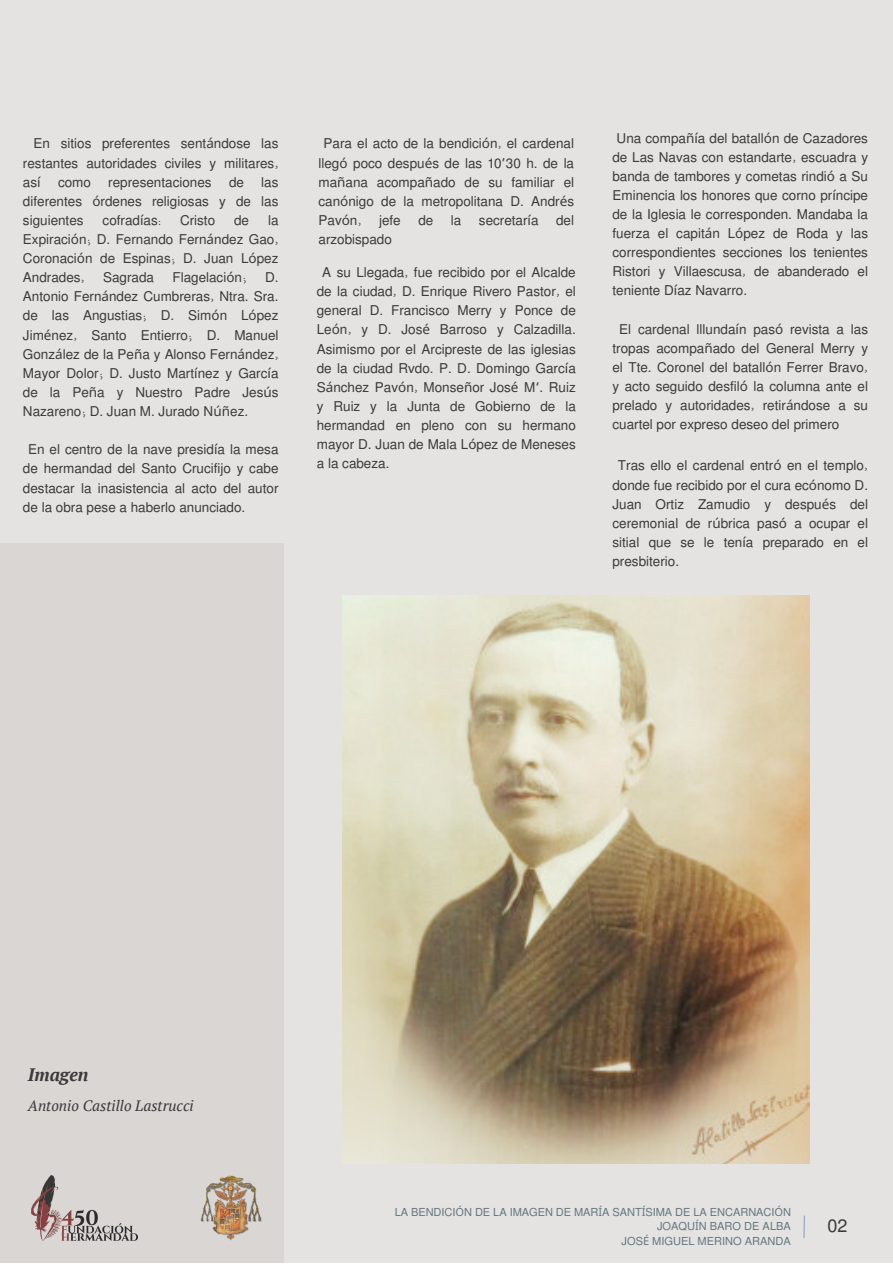
<style>
.page{position:relative;width:893px;height:1264px;background:#fff}
.page>*{position:absolute;margin:0;border:0;box-sizing:border-box;transform-origin:0 0}
.t1{font:italic 700 18px "PT Serif";color:#3b3939}
.t2{font:18px "Mukti";color:#3b3939}
.t3{font:italic 15px "PT Serif";color:#3b3939}
.t4{font:13.5px/19px "Mukti";color:#3b3939;text-align:justify}
.t5{font:11.1px "Mukti";letter-spacing:-.005em;color:#637680}
.s1{font-family:"Noto Sans"}
.s2{font-family:"Noto Sans Gurmukhi"}
</style>
<div class="page">
<div style="left:0;top:0;width:892px;height:1262px;background:#e4e3e2"></div>
<div style="left:0;top:543px;width:283px;height:719px;background:#d9d6d4"></div>
<svg style="left:803px;top:1215px;width:2px;height:23px"></svg>
<img style="left:31px;top:1175px;width:106px;height:65px">
<img style="left:200px;top:1175px;width:62px;height:66px">
<img style="left:342px;top:596px;width:467px;height:567px">
<p class="t4" style="left:23px;top:133px;width:257px;text-indent:11px">En sitios preferentes sent<span class="s1">á</span>ndose las restantes autoridades civiles y militares, as<span class="s1">í</span></p>
<p class="t4" style="left:23px;top:172px;width:257px;text-indent:238px">las diferentes <span class="s1">ó</span>rdenes religiosas y de las siguientes</p>
<p class="t4" style="left:58px;top:172px;width:34px">como</p>
<p class="t4" style="left:108px;top:172px;width:105px">representaciones</p>
<p class="t4" style="left:229px;top:172px;width:16px">de</p>
<p class="t4" style="left:103px;top:210px;width:60px">cofrad<span class="s1">í</span>as:</p>
<p class="t4" style="left:180px;top:210px;width:37px">Cristo</p>
<p class="t4" style="left:234px;top:210px;width:16px">de</p>
<p class="t4" style="left:23px;top:210px;width:257px;text-indent:245px">la Expiraci<span class="s1">ó</span>n; D. Fernando Fern<span class="s1">á</span>ndez Gao, Coronaci<span class="s1">ó</span>n de Espinas; D. Juan L<span class="s1">ó</span>pez Andrades,</p>
<p class="t4" style="left:103px;top:267px;width:52px">Sagrada</p>
<p class="t4" style="left:172px;top:267px;width:76px">Flagelaci<span class="s1">ó</span>n;</p>
<p class="t4" style="left:23px;top:267px;width:257px;text-indent:242px">D.<br>Antonio Fern<span class="s1">á</span>ndez Cumbreras, Ntra. Sra. de las Angustias; D. Sim<span class="s1">ó</span>n L<span class="s1">ó</span>pez Jim<span class="s1">é</span>nez, Santo Entierro; D. Manuel Gonz<span class="s1">á</span>lez de la Pe<span class="s1">ñ</span>a y Alonso Fern<span class="s1">á</span>ndez, Mayor Dolor; D. Justo Mart<span class="s1">í</span>nez y Garc<span class="s1">í</span>a de la Pe<span class="s1">ñ</span>a y Nuestro Padre Jes<span class="s1">ú</span>s Nazareno; D. Juan M. Jurado N<span class="s1">úñ</span>ez.</p>
<p class="t4" style="left:23px;top:439px;width:257px;text-indent:5px">En el centro de la nave presid<span class="s1">í</span>a la mesa de hermandad del Santo Crucifijo y cabe destacar la inasistencia al acto del autor de la obra pese a haberlo anunciado.</p>
<p class="t4" style="left:318px;top:133px;width:257px;text-indent:5px">Para el acto de la bendici<span class="s1">ó</span>n, el cardenal lleg<span class="s1">ó</span> poco despu<span class="s1">é</span>s de las 10<span class="s2">’</span>30 h. de la ma<span class="s1">ñ</span>ana acompa<span class="s1">ñ</span>ado de su familiar el can<span class="s1">ó</span>nigo de la metropolitana D. Andr<span class="s1">é</span>s Pav<span class="s1">ó</span>n,</p>
<p class="t4" style="left:379px;top:210px;width:23px">jefe</p>
<p class="t4" style="left:418px;top:210px;width:16px">de</p>
<p class="t4" style="left:451px;top:210px;width:12px">la</p>
<p class="t4" style="left:479px;top:210px;width:61px">secretar<span class="s1">í</span>a</p>
<p class="t4" style="left:556px;top:210px;width:19px">del</p>
<p class="t4" style="left:318px;top:229px;width:75px">arzobispado</p>
<p class="t4" style="left:317px;top:262px;width:260px;text-indent:5px">A su Llegada, fue recibido por el Alcalde de la ciudad, D. Enrique Rivero Pastor, el general D. Francisco Merry y Ponce de Le<span class="s1">ó</span>n, y D. Jos<span class="s1">é</span> Barroso y Calzadilla.<br>Asimismo por el Arcipreste de las iglesias de la ciudad Rvdo. P. D. Domingo Garc<span class="s1">í</span>a S<span class="s1">á</span>nchez Pav<span class="s1">ó</span>n, Monse<span class="s1">ñ</span>or Jos<span class="s1">é</span> M<span class="s2">‘</span>. Ruiz y Ruiz y la Junta de Gobierno de la hermandad en pleno con su hermano mayor D. Juan de Mala L<span class="s1">ó</span>pez de Meneses a la cabeza.</p>
<p class="t4" style="left:612px;top:127px;width:257px;text-indent:4px">Una compa<span class="s1">ñí</span>a del batall<span class="s1">ó</span>n de Cazadores de Las Navas con estandarte, escuadra y banda de tambores y cometas rindi<span class="s1">ó</span> a Su Eminencia los honores que corno pr<span class="s1">í</span>ncipe de la Iglesia le corresponden. Mandaba la fuerza el capit<span class="s1">á</span>n L<span class="s1">ó</span>pez de Roda y las correspondientes secciones los tenientes Ristori y Villaescusa, de abanderado el teniente D<span class="s1">í</span>az Navarro.</p>
<p class="t4" style="left:612px;top:319px;width:257px;text-indent:7px">El cardenal lllunda<span class="s1">í</span>n pas<span class="s1">ó</span> revista a las tropas acompa<span class="s1">ñ</span>ado del General Merry y el Tte. Coronel del batall<span class="s1">ó</span>n Ferrer Bravo, y acto seguido desfil<span class="s1">ó</span> la columna ante el prelado y autoridades, retir<span class="s1">á</span>ndose a su cuartel por expreso deseo del primero</p>
<p class="t4" style="left:612px;top:455px;width:257px;text-indent:5px">Tras ello el cardenal entr<span class="s1">ó</span> en el templo, donde fue recibido por el cura ec<span class="s1">ó</span>nomo D.<br>Juan Ortiz Zamudio y despu<span class="s1">é</span>s del ceremonial de r<span class="s1">ú</span>brica pas<span class="s1">ó</span> a ocupar el sitial que se le ten<span class="s1">í</span>a preparado en el presbiterio.</p>
<p class="t1" style="left:28px;top:1062px;width:62px">Imagen</p>
<p class="t3" style="left:28px;top:1095px;width:167px">Antonio Castillo Lastrucci</p>
<p class="t5" style="left:394px;top:1203px;width:398px">LA BENDICI<span class="s1">Ó</span>N DE LA IMAGEN DE MAR<span class="s1">Í</span>A SANT<span class="s1">Í</span>SIMA DE LA ENCARNACI<span class="s1">Ó</span>N</p>
<p class="t5" style="left:657px;top:1218px;width:135px">JOAQU<span class="s1">Í</span>N BARO DE ALBA</p>
<p class="t5" style="left:621px;top:1233px;width:171px">JOS<span class="s1">É</span> MIGUEL MERINO ARANDA</p>
<p class="t2" style="left:827px;top:1212px;width:21px">02</p>
</div>
